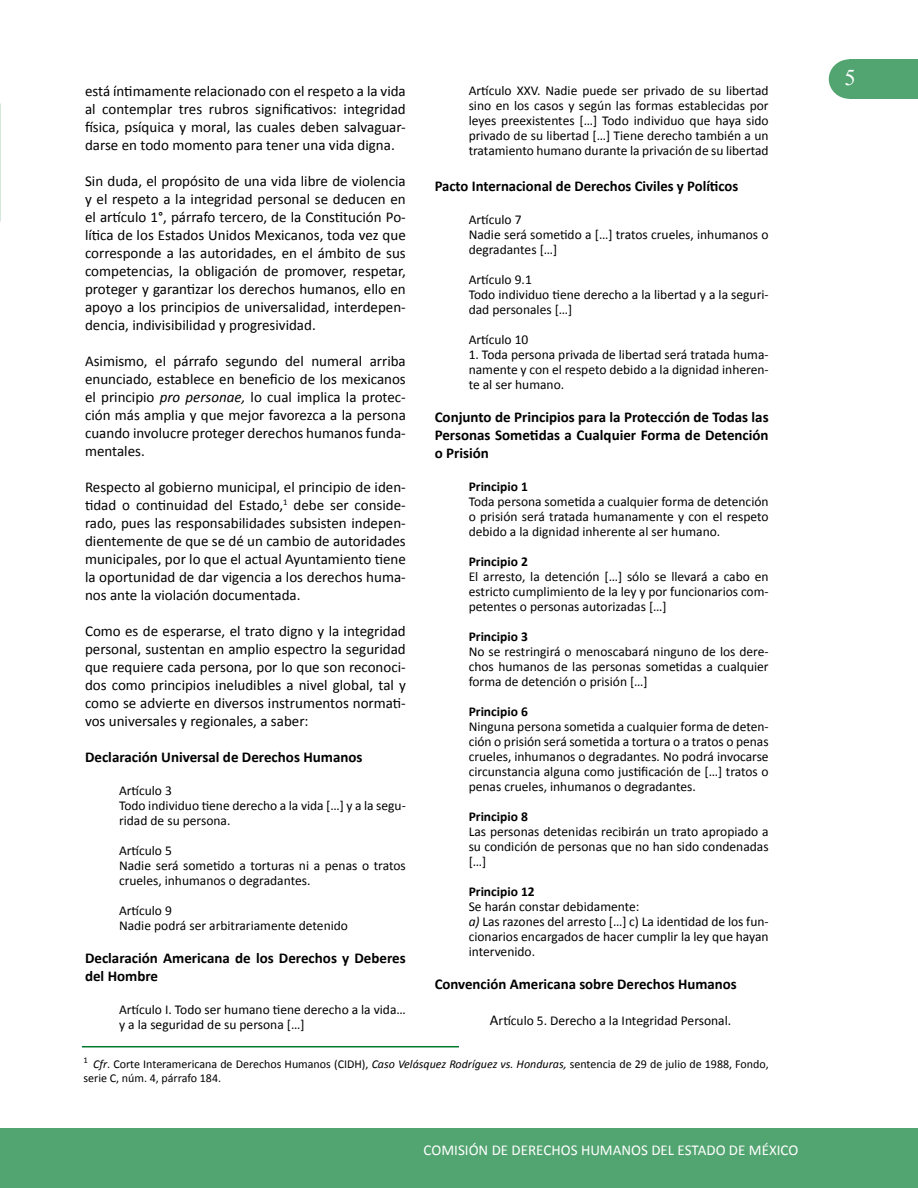
<style>
.page{position:relative;width:918px;height:1188px;background:#fff}
.page>*{position:absolute;margin:0;border:0;box-sizing:border-box;transform-origin:0 0}
.t1{font:22.5px "Times New Roman";color:#fff}
.t2{font:15px/18px "Calibri";color:#000;text-align:justify}
.t3{font:700 15px/18px "Calibri";color:#000}
.t4{font:15px "Calibri";color:#fff}
.t5{font:13.5px/15px "Calibri";color:#000}
.t6{font:700 13.5px "Calibri";color:#000}
.t7{font:12px/14.4px "Calibri";color:#000}
.s1{font-style:italic}
.s2{font-size:15px}
</style>
<div class="page">
<div style="left:849px;top:59px;width:69px;height:40px;background:#52a470"></div>
<div style="left:829px;top:59px;width:41px;height:40px;background:#52a470;border-radius:50%"></div>
<div style="left:0;top:1128px;width:918px;height:60px;background:#52a470"></div>
<hr style="left:82px;top:1046px;width:377px;height:1px;background:#00792c">
<p class="t5" style="left:469px;top:83px;width:301px;text-align:justify">Artículo XXV. Nadie puede ser privado de su libertad sino en los casos y según las formas establecidas por leyes preexistentes […] Todo individuo que haya sido privado de su libertad […] Tiene derecho también a un tratamiento humano durante la privación de su libertad</p>
<p class="t3" style="left:435px;top:177px;width:305px">Pacto Internacional de Derechos Civiles y Políticos</p>
<p class="t5" style="left:469px;top:212px;width:301px">Artículo 7<br>Nadie será sometido a […] tratos crueles, inhumanos o degradantes […]</p>
<p class="t5" style="left:469px;top:272px;width:301px">Artículo 9.1<br>Todo individuo tiene derecho a la libertad y a la seguri&shy;dad personales […]</p>
<p class="t5" style="left:469px;top:332px;width:61px">Artículo 10</p>
<p class="t5" style="left:469px;top:347px;width:301px;text-align:justify">1. Toda persona privada de libertad será tratada huma&shy;namente y con el respeto debido a la dignidad inheren&shy;te al ser humano.</p>
<p class="t3" style="left:435px;top:408px;width:336px;text-align:justify">Conjunto de Principios para la Protección de Todas las Personas Sometidas a Cualquier Forma de Detención o Prisión</p>
<p class="t6" style="left:469px;top:478px;width:61px">Principio 1</p>
<p class="t5" style="left:469px;top:494px;width:301px;text-align:justify">Toda persona sometida a cualquier forma de detención o prisión será tratada humanamente y con el respeto debido a la dignidad inherente al ser humano.</p>
<p class="t6" style="left:469px;top:553px;width:61px">Principio 2</p>
<p class="t5" style="left:469px;top:569px;width:301px;text-align:justify">El arresto, la detención […] sólo se llevará a cabo en estricto cumplimiento de la ley y por funcionarios com&shy;petentes o personas autorizadas […]</p>
<p class="t6" style="left:469px;top:628px;width:61px">Principio 3</p>
<p class="t5" style="left:469px;top:644px;width:301px;text-align:justify">No se restringirá o menoscabará ninguno de los dere&shy;chos humanos de las personas sometidas a cualquier forma de detención o prisión […]</p>
<p class="t6" style="left:469px;top:703px;width:61px">Principio 6</p>
<p class="t5" style="left:469px;top:719px;width:301px;text-align:justify">Ninguna persona sometida a cualquier forma de deten&shy;ción o prisión será sometida a tortura o a tratos o penas crueles, inhumanos o degradantes. No podrá invocarse circunstancia alguna como justificación de […] tratos o penas crueles, inhumanos o degradantes.</p>
<p class="t6" style="left:469px;top:808px;width:61px">Principio 8</p>
<p class="t5" style="left:469px;top:824px;width:301px;text-align:justify">Las personas detenidas recibirán un trato apropiado a su condición de personas que no han sido condenadas […]</p>
<p class="t6" style="left:469px;top:883px;width:68px">Principio 12</p>
<p class="t5" style="left:469px;top:899px;width:301px">Se harán constar debidamente:<br><span class="s1">a)</span> Las razones del arresto […] c) La identidad de los fun&shy;cionarios encargados de hacer cumplir la ley que hayan intervenido.</p>
<p class="t3" style="left:435px;top:975px;width:304px">Convención Americana sobre Derechos Humanos</p>
<p class="t5" style="left:490px;top:1013px;width:243px"><span class="s2">A</span>rtículo 5. Derecho a la Integridad Personal.</p>
<p class="t7" style="left:83px;top:1057px;width:687px"><sup>1</sup> <span class="s1">Cfr</span>. Corte Interamericana de Derechos Humanos (CIDH), <span class="s1">Caso Velásquez Rodríguez vs. Honduras,</span> sentencia de 29 de julio de 1988, Fondo, serie C, núm. 4, párrafo 184.</p>
<p class="t2" style="left:85px;top:82px;width:322px">está íntimamente relacionado con el respeto a la vida al contemplar tres rubros significativos: integridad física, psíquica y moral, las cuales deben salvaguar&shy;darse en todo momento para tener una vida digna.</p>
<p class="t2" style="left:85px;top:172px;width:322px">Sin duda, el propósito de una vida libre de violencia y el respeto a la integridad personal se deducen en el artículo 1°, párrafo tercero, de la Constitución Po&shy;lítica de los Estados Unidos Mexicanos, toda vez que corresponde a las autoridades, en el ámbito de sus competencias, la obligación de promover, respetar, proteger y garantizar los derechos humanos, ello en apoyo a los principios de universalidad, interdepen&shy;dencia, indivisibilidad y progresividad.</p>
<p class="t2" style="left:85px;top:352px;width:322px">Asimismo, el párrafo segundo del numeral arriba enunciado, establece en beneficio de los mexicanos el principio <span class="s1">pro personae,</span> lo cual implica la protec&shy;ción más amplia y que mejor favorezca a la persona cuando involucre proteger derechos humanos funda&shy;mentales.</p>
<p class="t2" style="left:85px;top:478px;width:322px">Respecto al gobierno municipal, el principio de iden&shy;tidad o continuidad del Estado,<sup>1</sup> debe ser conside&shy;rado, pues las responsabilidades subsisten indepen&shy;dientemente de que se dé un cambio de autoridades municipales, por lo que el actual Ayuntamiento tiene la oportunidad de dar vigencia a los derechos huma&shy;nos ante la violación documentada.</p>
<p class="t2" style="left:85px;top:622px;width:322px">Como es de esperarse, el trato digno y la integridad personal, sustentan en amplio espectro la seguridad que requiere cada persona, por lo que son reconoci&shy;dos como principios ineludibles a nivel global, tal y como se advierte en diversos instrumentos normati&shy;vos universales y regionales, a saber:</p>
<p class="t3" style="left:85px;top:748px;width:279px">Declaración Universal de Derechos Humanos</p>
<p class="t5" style="left:119px;top:783px;width:288px">Artículo 3<br>Todo individuo tiene derecho a la vida […] y a la segu&shy;ridad de su persona.</p>
<p class="t5" style="left:119px;top:843px;width:288px">Artículo 5<br>Nadie será sometido a torturas ni a penas o tratos crueles, inhumanos o degradantes.</p>
<p class="t5" style="left:119px;top:903px;width:231px">Artículo 9<br>Nadie podrá ser arbitrariamente detenido</p>
<p class="t3" style="left:85px;top:949px;width:322px">Declaración Americana de los Derechos y Deberes del Hombre</p>
<p class="t5" style="left:119px;top:1002px;width:288px">Artículo I. Todo ser humano tiene derecho a la vida… y a la seguridad de su persona […]</p>
<p class="t4" style="left:424px;top:1140px;width:376px">COMISIÓN DE DERECHOS HUMANOS DEL ESTADO DE MÉXICO</p>
<h1 class="t1" style="left:845px;top:63px;width:13px">5</h1>
</div>
